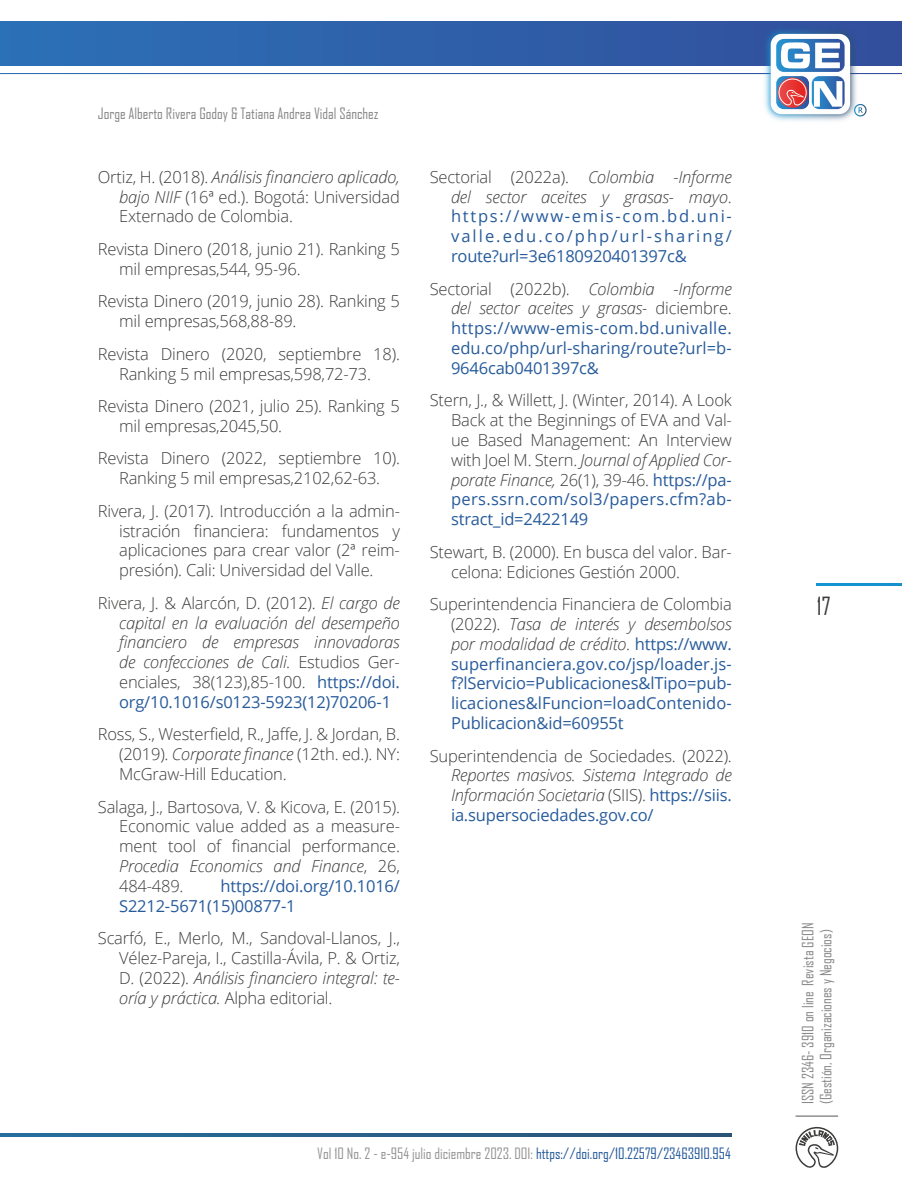
<style>
.page{position:relative;width:902px;height:1191px;background:#fff}
.page>*{position:absolute;margin:0;border:0;box-sizing:border-box;transform-origin:0 0}
.t1{font:24px "Agency FB";color:#3c3c3b}
.t2{font:300 16.5px/19.8px "Open Sans";letter-spacing:-.01em;color:#3c3c3b;text-align:justify}
.t3{font:16.5px/19.8px "Open Sans";letter-spacing:-.01em;color:#275b9b;text-align:justify}
.t4{font:italic 300 16.5px/19.8px "Open Sans";letter-spacing:-.01em;color:#3c3c3b;text-align:justify}
.t5{font:15px/18px "Agency FB";color:#878787}
.t6{font:15px "Agency FB";color:#949494}
.s1{font-style:italic}
.s2{font-style:normal}
.s3{font-weight:400;font-style:normal;color:#275b9b}
.s4{font-weight:300;color:#3c3c3b}
.s5{font-weight:300;font-style:italic;color:#3c3c3b}
.s6{font-weight:400;color:#275b9b}
.s7{color:#275b9b}
</style>
<div class="page">
<div style="left:0;top:22px;width:901px;height:43px;background:linear-gradient(to bottom,#2e63ac,#2e63ac)"></div>
<img style="left:715px;top:21px;width:186px;height:100px">
<div style="left:770px;top:34px;width:80px;height:80px;background:#fefefe;border-radius:11px"></div>
<svg style="left:776px;top:39px;width:68px;height:70px"></svg>
<hr style="left:795px;top:1115px;width:43px;height:1px;background:#575756">
<svg style="left:795px;top:1126px;width:43px;height:42px"></svg>
<svg style="left:0;top:1133px;width:731px;height:4px;background:#296089"></svg>
<hr style="left:816px;top:583px;width:85px;height:2px;background:#1692cf">
<p class="t5" style="left:98px;top:105px;width:282px">Jorge Alberto Rivera Godoy &amp; Tatiana Andrea Vidal Sánchez</p>
<p class="t2" style="left:119px;top:166px;width:282px;text-indent:-21px">Ortiz, H. (2018). <span class="s1">Análisis financiero aplicado, bajo NIIF</span> (16ª ed.). Bogotá: Universidad Externado de Colombia.</p>
<p class="t2" style="left:119px;top:239px;width:282px;text-indent:-21px">Revista Dinero (2018, junio 21). Ranking 5 mil empresas,544, 95-96.</p>
<p class="t2" style="left:119px;top:291px;width:282px;text-indent:-21px">Revista Dinero (2019, junio 28). Ranking 5 mil empresas,568,88-89.</p>
<p class="t2" style="left:98px;top:343px;width:303px;text-align:center">Revista Dinero (2020, septiembre 18).<br>Ranking 5 mil empresas,598,72-73.</p>
<p class="t2" style="left:119px;top:396px;width:282px;text-indent:-21px">Revista Dinero (2021, julio 25). Ranking 5 mil empresas,2045,50.</p>
<p class="t2" style="left:98px;top:448px;width:303px;text-align:center">Revista Dinero (2022, septiembre 10).<br>Ranking 5 mil empresas,2102,62-63.</p>
<p class="t2" style="left:119px;top:500px;width:282px;text-indent:-21px">Rivera, J. (2017). Introducción a la admin&shy;istración financiera: fundamentos y aplicaciones para crear valor (2ª reim&shy;presión). Cali: Universidad del Valle.</p>
<p class="t4" style="left:119px;top:592px;width:282px;text-indent:-21px"><span class="s2">Rivera, J. &amp; Alarcón, D. (2012).</span> El cargo de capital en la evaluación del desempeño financiero de empresas innovadoras de confecciones de Cali. <span class="s2">Estudios Ger&shy;enciales, 38(123),85-100.</span> <span class="s3">https://doi. org/10.1016/s0123-5923(12)70206-1</span></p>
<p class="t2" style="left:119px;top:724px;width:282px;text-indent:-21px">Ross, S., Westerfield, R., Jaffe, J. &amp; Jordan, B. (2019). <span class="s1">Corporate finance</span> (12th. ed.). NY:<br>McGraw-Hill Education.</p>
<p class="t2" style="left:119px;top:796px;width:282px;text-indent:-21px">Salaga, J., Bartosova, V. &amp; Kicova, E. (2015).<br>Economic value added as a measure&shy;ment tool of financial performance.<br><span class="s1">Procedia Economics and Finance</span>, 26, 484-489.</p>
<p class="t3" style="left:119px;top:875px;width:282px;text-indent:101px">https://doi.org/10.1016/<br>S2212-5671(15)00877-1</p>
<p class="t2" style="left:119px;top:928px;width:282px;text-indent:-21px">Scarfó, E., Merlo, M., Sandoval-Llanos, J., Vélez-Pareja, I., Castilla-Ávila, P. &amp; Ortiz, D. (2022). <span class="s1">Análisis financiero integral: te&shy;oría y práctica.</span> Alpha editorial.</p>
<p class="t3" style="left:451px;top:166px;width:282px;text-indent:-21px"><span class="s4">Sectorial (2022a).</span> <span class="s5">Colombia -Informe del sector aceites y grasas- mayo</span><span class="s4">. </span>https://www-emis-com.bd.uni&shy;valle.edu.co/php/url-sharing/ route?url=3e6180920401397c&amp;</p>
<p class="t3" style="left:451px;top:278px;width:282px;text-indent:-21px"><span class="s4">Sectorial (2022b).</span> <span class="s5">Colombia -Informe del sector aceites y grasas-</span> <span class="s4">diciembre. </span>https://www-emis-com.bd.univalle. edu.co/php/url-sharing/route?url=b-9646cab0401397c&amp;</p>
<p class="t2" style="left:451px;top:390px;width:282px;text-indent:-21px">Stern, J., &amp; Willett, J. (Winter, 2014). A Look Back at the Beginnings of EVA and Val&shy;ue Based Management: An Interview with Joel M. Stern. <span class="s1">Journal of Applied Cor&shy;porate Finance,</span> 26(1), 39-46. <span class="s6">https://pa&shy;pers.ssrn.com/sol3/papers.cfm?ab&shy;stract_id=2422149</span></p>
<p class="t2" style="left:451px;top:541px;width:282px;text-indent:-21px">Stewart, B. (2000). En busca del valor. Bar&shy;celona: Ediciones Gestión 2000.</p>
<p class="t3" style="left:451px;top:594px;width:282px;text-indent:-21px"><span class="s4">Superintendencia Financiera de Colombia (2022).</span> <span class="s5">Tasa de interés y desembolsos por modalidad de crédito</span><span class="s4">.</span> https://www. superfinanciera.gov.co/jsp/loader.js&shy;f?lServicio=Publicaciones&amp;lTipo=pub&shy;licaciones&amp;lFuncion=loadContenido-Publicacion&amp;id=60955t</p>
<p class="t2" style="left:429px;top:745px;width:303px">Superintendencia de Sociedades. (2022).</p>
<p class="t4" style="left:451px;top:765px;width:282px">Reportes masivos. Sistema Integrado de Información Societaria <span class="s2">(SIIS).</span> <span class="s3">https://siis. ia.supersociedades.gov.co/</span></p>
<p class="t6" style="left:317px;top:1144px;width:415px">Vol 10 No. 2 - e-954 julio diciembre 2023. DOI: <span class="s7">https://doi.org/10.22579/23463910.954</span></p>
<h1 class="t1" style="left:816px;top:591px;width:15px">17</h1>
<p class="t5" style="left:798px;top:1104px;width:183px;rotate:-90deg">ISSN 2346- 3910 on line Revista GEON (Gestión, Organizaciones y Negocios)</p>
</div>
